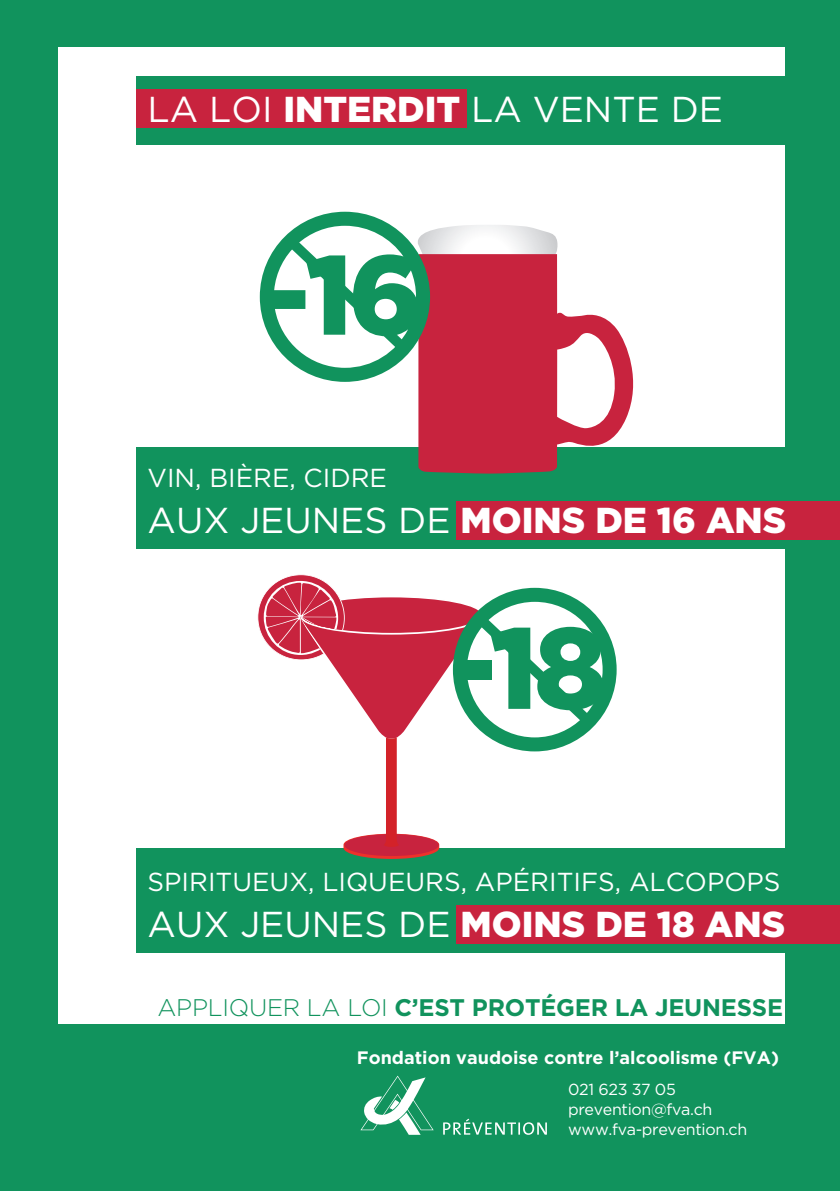
<style>
.page{position:relative;width:840px;height:1191px;background:#fff}
.page>*{position:absolute;margin:0;border:0;box-sizing:border-box;transform-origin:0 0}
.titre_1{font:900 36px "Gotham";color:#fff}
.titre_1-2{font:36px "Gotham";color:#fff}
.titre_1-3{font:26px "Gotham";color:#fff}
.t1{font:700 24px "Gotham";letter-spacing:-.01em;color:#11935d}
.t2{font:700 18px "Gotham";color:#fff}
.t3{font:16px "Gotham";letter-spacing:-.02em;color:#fff}
.s1{font-weight:900}
.s2{font-weight:400}
.s3{font-weight:300}
</style>
<div class="page">
<div style="left:0;top:0;width:839px;height:1191px;background:#11935d"></div>
<div style="left:58px;top:47px;width:726px;height:976px;background:#fff"></div>
<div style="left:136px;top:447px;width:703px;height:102px;background:#11935d"></div>
<div style="left:456px;top:501px;width:383px;height:39px;background:#c8233e"></div>
<div style="left:136px;top:76px;width:703px;height:68px;background:#11935d"></div>
<div style="left:136px;top:89px;width:330px;height:39px;background:#c8233e"></div>
<div style="left:136px;top:848px;width:703px;height:104px;background:#11935d"></div>
<div style="left:456px;top:905px;width:383px;height:39px;background:#c8233e"></div>
<svg style="left:360px;top:1075px;width:73px;height:59px"></svg>
<svg style="left:443px;top:1118px;width:103px;height:16px"></svg>
<svg style="left:260px;top:212px;width:373px;height:261px"></svg>
<div style="left:452px;top:588px;width:164px;height:163px;border:14px solid #11935d;border-radius:50%"></div>
<svg style="left:257px;top:574px;width:346px;height:285px"></svg>
<p class="titre_1-2" style="left:147px;top:89px;width:576px">LA LOI <span class="s1">INTERDIT</span> LA VENTE DE</p>
<p class="titre_1-3" style="left:147px;top:463px;width:241px">VIN, BIÈRE, CIDRE</p>
<p class="titre_1" style="left:147px;top:499px;width:640px"><span class="s2">AUX JEUNES DE</span> MOINS DE 16 ANS</p>
<p class="titre_1-3" style="left:147px;top:867px;width:634px">SPIRITUEUX, LIQUEURS, APÉRITIFS, ALCOPOPS</p>
<p class="titre_1" style="left:147px;top:903px;width:639px"><span class="s2">AUX JEUNES DE</span> MOINS DE 18 ANS</p>
<p class="t1" style="left:157px;top:993px;width:626px"><span class="s3">APPLIQUER LA LOI</span> C’EST PROTÉGER LA JEUNESSE</p>
<p class="t2" style="left:357px;top:1046px;width:423px">Fondation vaudoise contre l’alcoolisme (FVA)</p>
<p class="t3" style="left:567px;top:1080px;width:109px">021 623 37 05</p>
<p class="t3" style="left:567px;top:1100px;width:146px">prevention@fva.ch</p>
<p class="t3" style="left:567px;top:1120px;width:180px">www.fva-prevention.ch</p>
</div>
